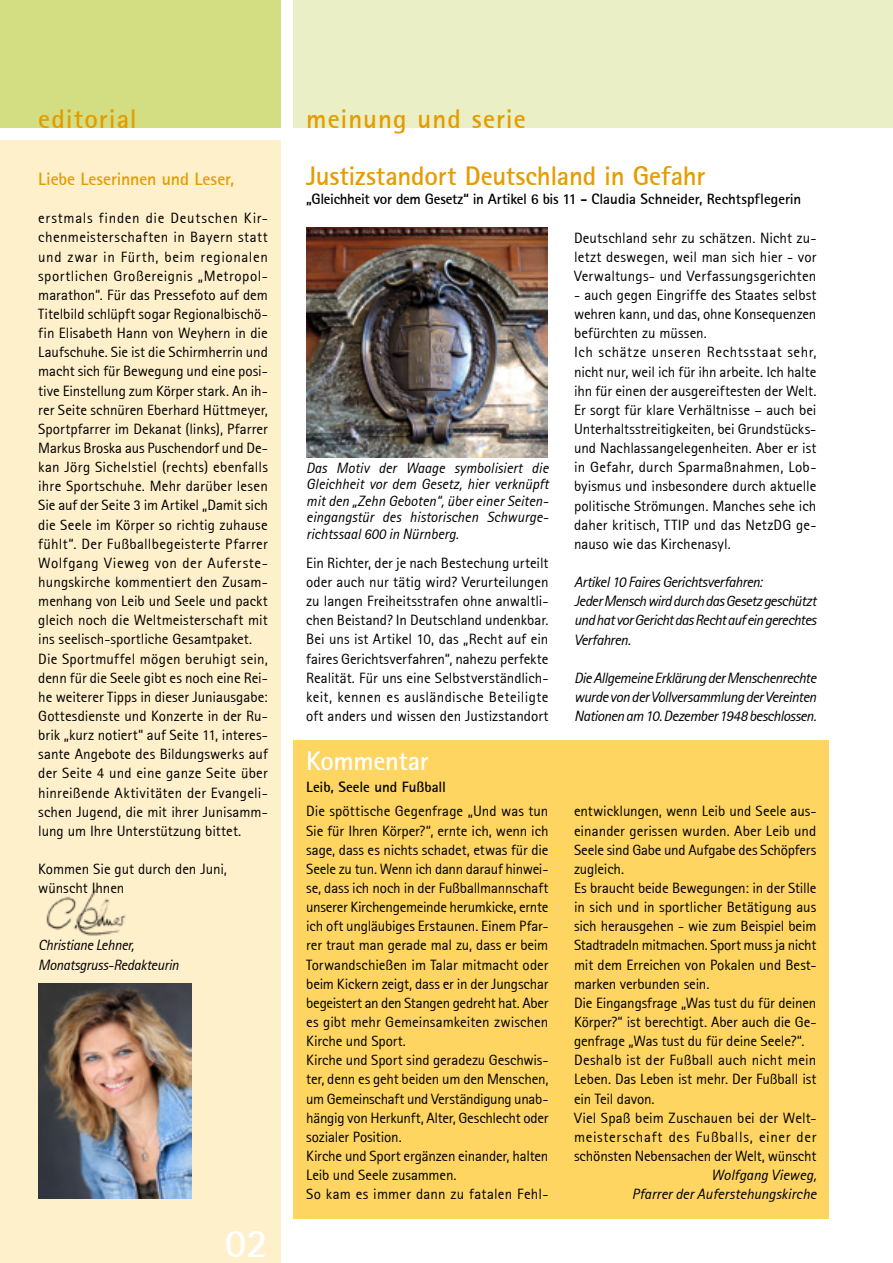
<style>
.page{position:relative;width:893px;height:1263px;background:#fff}
.page>*{position:absolute;margin:0;border:0;box-sizing:border-box;transform-origin:0 0}
.t1{font:40.5px "Rotis Sans Serif Bold 65";color:#fff}
.t2{font:27px "Rotis Sans Serif Bold 65";color:#e49c00}
.t3{font:27px "Rotis Sans Serif Bold 65";letter-spacing:.035em;color:#e49c00}
.t4{font:27px "Rotis Sans Serif Bold 65";letter-spacing:-.015em;color:#fff}
.t5{font:18px "Rotis Sans Serif Bold 65";letter-spacing:-.005em;color:#e49c00}
.t6{font:15px/19.2px "Rotis Sans Serif 55";color:#000}
.t7{font:15px/19.2px "Rotis Sans Serif Italic 56";letter-spacing:-.02em;color:#000}
.t8{font:15px "Rotis Sans Serif Bold 65";letter-spacing:-.01em;color:#000}
</style>
<div class="page">
<div style="left:293px;top:0;width:600px;height:128px;background:#eaefc5"></div>
<div style="left:0;top:0;width:281px;height:128px;background:#d3de82"></div>
<div style="left:0;top:140px;width:281px;height:1123px;background:#fff0cc"></div>
<img style="left:46px;top:889px;width:80px;height:47px">
<img style="left:38px;top:983px;width:153px;height:215px">
<div style="left:293px;top:740px;width:536px;height:478px;background:#fed561"></div>
<img style="left:306px;top:227px;width:241px;height:231px">
<h2 class="t3" style="left:38px;top:101px;width:100px">editorial</h2>
<p class="t5" style="left:38px;top:167px;width:197px">Liebe Leserinnen und Leser,</p>
<p class="t6" style="left:38px;top:208px;width:231px">erstmals finden die Deutschen Kir&shy;chenmeisterschaften in Bayern statt und zwar in Fürth, beim regionalen sportlichen Großereignis „Metropol&shy;marathon“. Für das Pressefoto auf dem Titelbild schlüpft sogar Regionalbischö&shy;fin Elisabeth Hann von Weyhern in die Laufschuhe. Sie ist die Schirmherrin und macht sich für Bewegung und eine posi&shy;tive Einstellung zum Körper stark. An ih&shy;rer Seite schnüren Eberhard Hüttmeyer, Sportpfarrer im Dekanat (links), Pfarrer Markus Broska aus Puschendorf und De&shy;kan Jörg Sichelstiel (rechts) ebenfalls ihre Sportschuhe. Mehr darüber lesen Sie auf der Seite 3 im Artikel „Damit sich die Seele im Körper so richtig zuhause fühlt“. Der Fußballbegeisterte Pfarrer Wolfgang Vieweg von der Auferste&shy;hungskirche kommentiert den Zusam&shy;menhang von Leib und Seele und packt gleich noch die Weltmeisterschaft mit ins seelisch-sportliche Gesamtpaket.<br>Die Sportmuffel mögen beruhigt sein, denn für die Seele gibt es noch eine Rei&shy;he weiterer Tipps in dieser Juniausgabe:<br>Gottesdienste und Konzerte in der Ru&shy;brik „kurz notiert“ auf Seite 11, interes&shy;sante Angebote des Bildungswerks auf der Seite 4 und eine ganze Seite über hinreißende Aktivitäten der Evangeli&shy;schen Jugend, die mit ihrer Junisamm&shy;lung um Ihre Unterstützung bittet.</p>
<p class="t6" style="left:38px;top:859px;width:190px">Kommen Sie gut durch den Juni, wünscht Ihnen</p>
<p class="t7" style="left:38px;top:936px;width:142px">Christiane Lehner,<br>Monatsgruss-Redakteurin</p>
<h1 class="t1" style="left:225px;top:1217px;width:44px">02</h1>
<h2 class="t3" style="left:306px;top:101px;width:221px">meinung und serie</h2>
<h2 class="t2" style="left:306px;top:159px;width:401px">Justizstandort Deutschland in Gefahr</h2>
<p class="t8" style="left:306px;top:190px;width:497px">„Gleichheit vor dem Gesetz“ in Artikel 6 bis 11 - Claudia Schneider, Rechtspflegerin</p>
<p class="t7" style="left:306px;top:460px;width:244px;line-height:16.5px;text-align:justify">Das Motiv der Waage symbolisiert die Gleichheit vor dem Gesetz, hier verknüpft mit den „Zehn Geboten“, über einer Seiten&shy;eingangstür des historischen Schwurge&shy;richtssaal 600 in Nürnberg.</p>
<p class="t6" style="left:306px;top:553px;width:244px;text-align:justify">Ein Richter, der je nach Bestechung urteilt oder auch nur tätig wird? Verurteilungen zu langen Freiheitsstrafen ohne anwaltli&shy;chen Beistand? In Deutschland undenkbar.<br>Bei uns ist Artikel 10, das „Recht auf ein faires Gerichtsverfahren“, nahezu perfekte Realität. Für uns eine Selbstverständlich&shy;keit, kennen es ausländische Beteiligte oft anders und wissen den Justizstandort</p>
<h2 class="t4" style="left:306px;top:744px;width:124px">Kommentar</h2>
<p class="t8" style="left:306px;top:777px;width:141px">Leib, Seele und Fußball</p>
<p class="t6" style="left:306px;top:802px;width:244px">Die spöttische Gegenfrage „Und was tun Sie für Ihren Körper?“, ernte ich, wenn ich sage, dass es nichts schadet, etwas für die Seele zu tun. Wenn ich dann darauf hinwei&shy;se, dass ich noch in der Fußballmannschaft unserer Kirchengemeinde herumkicke, ernte ich oft ungläubiges Erstaunen. Einem Pfar&shy;rer traut man gerade mal zu, dass er beim Torwandschießen im Talar mitmacht oder beim Kickern zeigt, dass er in der Jungschar begeistert an den Stangen gedreht hat. Aber es gibt mehr Gemeinsamkeiten zwischen Kirche und Sport.<br>Kirche und Sport sind geradezu Geschwis&shy;ter, denn es geht beiden um den Menschen, um Gemeinschaft und Verständigung unab&shy;hängig von Herkunft, Alter, Geschlecht oder sozialer Position.<br>Kirche und Sport ergänzen einander, halten Leib und Seele zusammen.<br>So kam es immer dann zu fatalen Fehl-</p>
<p class="t6" style="left:574px;top:228px;width:244px;text-align:justify">Deutschland sehr zu schätzen. Nicht zu&shy;letzt deswegen, weil man sich hier - vor Verwaltungs- und Verfassungsgerichten</p>
<p class="t6" style="left:574px;top:285px;width:244px">- auch gegen Eingriffe des Staates selbst wehren kann, und das, ohne Konsequenzen befürchten zu müssen.<br>Ich schätze unseren Rechtsstaat sehr, nicht nur, weil ich für ihn arbeite. Ich halte ihn für einen der ausgereiftesten der Welt.<br>Er sorgt für klare Verhältnisse – auch bei Unterhaltsstreitigkeiten, bei Grundstücks&shy;und Nachlassangelegenheiten. Aber er ist in Gefahr, durch Sparmaßnahmen, Lob&shy;byismus und insbesondere durch aktuelle politische Strömungen. Manches sehe ich daher kritisch, TTIP und das NetzDG ge&shy;nauso wie das Kirchenasyl.</p>
<p class="t7" style="left:574px;top:573px;width:244px">Artikel 10 Faires Gerichtsverfahren:<br>Jeder Mensch wird durch das Gesetz geschützt und hat vor Gericht das Recht auf ein gerechtes Verfahren.</p>
<p class="t7" style="left:574px;top:668px;width:244px;text-align:justify">Die Allgemeine Erklärung der Menschenrechte wurde von der Vollversammlung der Vereinten Nationen am 10. Dezember 1948 beschlossen.</p>
<p class="t6" style="left:574px;top:802px;width:244px">entwicklungen, wenn Leib und Seele aus&shy;einander gerissen wurden. Aber Leib und Seele sind Gabe und Aufgabe des Schöpfers zugleich.<br>Es braucht beide Bewegungen: in der Stille in sich und in sportlicher Betätigung aus sich herausgehen - wie zum Beispiel beim Stadtradeln mitmachen. Sport muss ja nicht mit dem Erreichen von Pokalen und Best&shy;marken verbunden sein.<br>Die Eingangsfrage „Was tust du für deinen Körper?“ ist berechtigt. Aber auch die Ge&shy;genfrage „Was tust du für deine Seele?“.<br>Deshalb ist der Fußball auch nicht mein Leben. Das Leben ist mehr. Der Fußball ist ein Teil davon.<br>Viel Spaß beim Zuschauen bei der Welt&shy;meisterschaft des Fußballs, einer der schönsten Nebensachen der Welt, wünscht</p>
<p class="t7" style="left:632px;top:1166px;width:186px;text-align:right">Wolfgang Vieweg,<br>Pfarrer der Auferstehungskirche</p>
</div>
